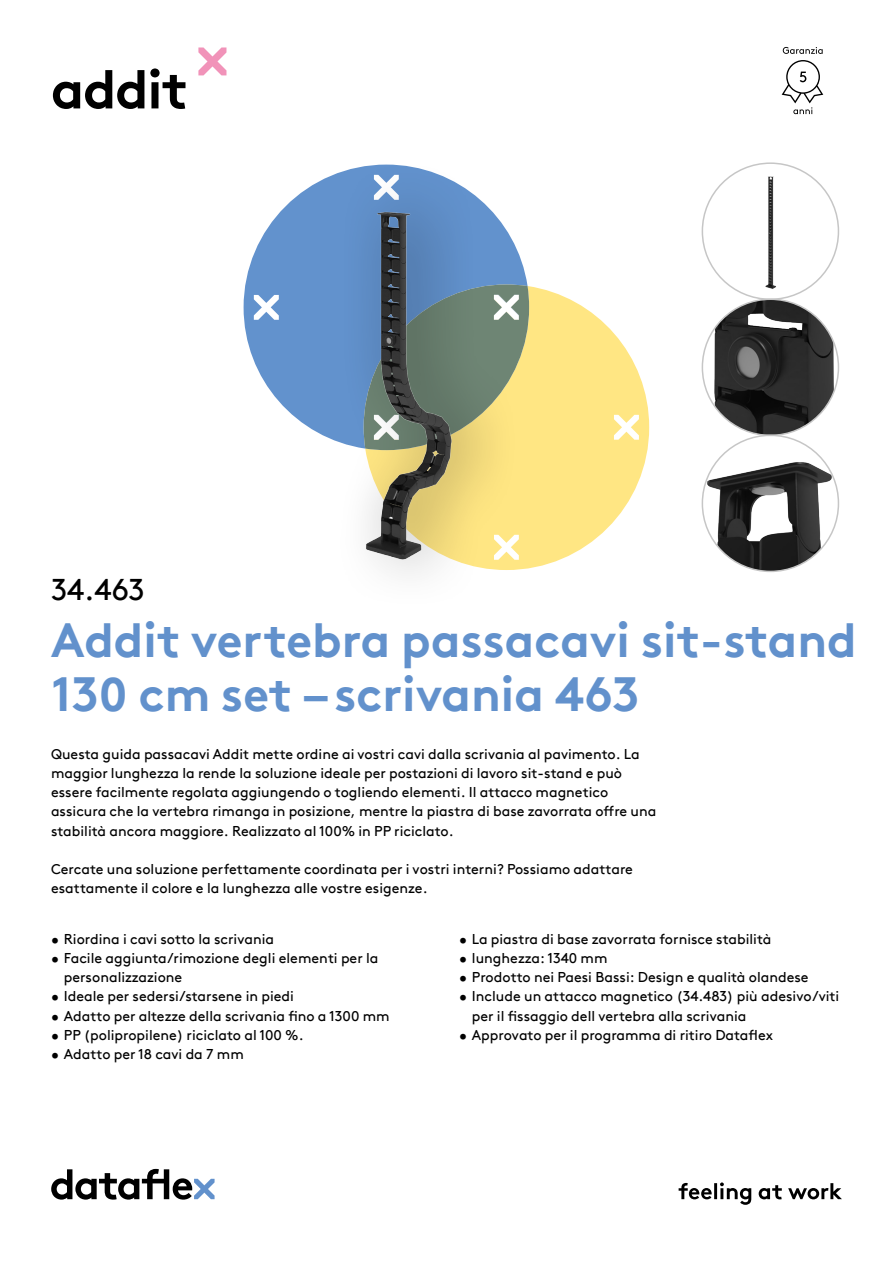
<style>
.page{position:relative;width:893px;height:1263px;background:#fff}
.page>*{position:absolute;margin:0;border:0;box-sizing:border-box;transform-origin:0 0}
.hoofdstuk{font:700 54px "Brown Pro TT";letter-spacing:-.02em;color:#000}
.productnaam{font:700 48px/54px "Brown Pro TT";color:#6291cc}
.productnummer{font:30px "Brown Pro TT";color:#000}
.omschrijving{font:14.25px/19.2px "Brown Pro TT";color:#000}
</style>
<div class="page">
<svg style="left:641px;top:380px;width:8px;height:95px"></svg>
<svg style="left:51px;top:1169px;width:164px;height:30px"></svg>
<svg style="left:679px;top:1182px;width:163px;height:23px"></svg>
<svg style="left:198px;top:47px;width:28px;height:28px"></svg>
<img style="left:702px;top:163px;width:136px;height:136px;border-radius:68px">
<img style="left:702px;top:299px;width:136px;height:136px;border-radius:68px">
<img style="left:702px;top:435px;width:136px;height:136px;border-radius:68px">
<img style="left:243px;top:164px;width:398px;height:410px">
<svg style="left:783px;top:47px;width:40px;height:7px"></svg>
<svg style="left:782px;top:60px;width:41px;height:54px"></svg>
<p class="hoofdstuk" style="left:51px;top:46px;width:139px">addit</p>
<p class="productnummer" style="left:51px;top:566px;width:95px">34.463</p>
<p class="productnaam" style="left:51px;top:608px;width:807px">Addit vertebra passacavi sit-stand<br>130 cm set – scrivania 463</p>
<p class="omschrijving" style="left:51px;top:743px;width:607px">Questa guida passacavi Addit mette ordine ai vostri cavi dalla scrivania al pavimento. La maggior lunghezza la rende la soluzione ideale per postazioni di lavoro sit-stand e può essere facilmente regolata aggiungendo o togliendo elementi. Il attacco magnetico assicura che la vertebra rimanga in posizione, mentre la piastra di base zavorrata offre una stabilità ancora maggiore. Realizzato al 100% in PP riciclato.</p>
<p class="omschrijving" style="left:51px;top:858px;width:583px">Cercate una soluzione perfettamente coordinata per i vostri interni? Possiamo adattare esattamente il colore e la lunghezza alle vostre esigenze.</p>
<p class="omschrijving" style="left:51px;top:928px;width:225px">• Riordina i cavi sotto la scrivania</p>
<p class="omschrijving" style="left:64px;top:947px;width:316px;text-indent:-13px">• Facile aggiunta/rimozione degli elementi per la personalizzazione</p>
<p class="omschrijving" style="left:51px;top:986px;width:244px">• Ideale per sedersi/starsene in piedi</p>
<p class="omschrijving" style="left:51px;top:1005px;width:340px">• Adatto per altezze della scrivania fino a 1300 mm</p>
<p class="omschrijving" style="left:51px;top:1024px;width:254px">• PP (polipropilene) riciclato al 100 %.</p>
<p class="omschrijving" style="left:51px;top:1043px;width:194px">• Adatto per 18 cavi da 7 mm</p>
<p class="omschrijving" style="left:459px;top:928px;width:314px">• La piastra di base zavorrata fornisce stabilità</p>
<p class="omschrijving" style="left:459px;top:947px;width:150px">• lunghezza: 1340 mm</p>
<p class="omschrijving" style="left:459px;top:966px;width:351px">• Prodotto nei Paesi Bassi: Design e qualità olandese</p>
<p class="omschrijving" style="left:472px;top:986px;width:369px;text-indent:-13px">• Include un attacco magnetico (34.483) più adesivo/viti per il fissaggio dell vertebra alla scrivania</p>
<p class="omschrijving" style="left:459px;top:1024px;width:315px">• Approvato per il programma di ritiro Dataflex</p>
</div>
